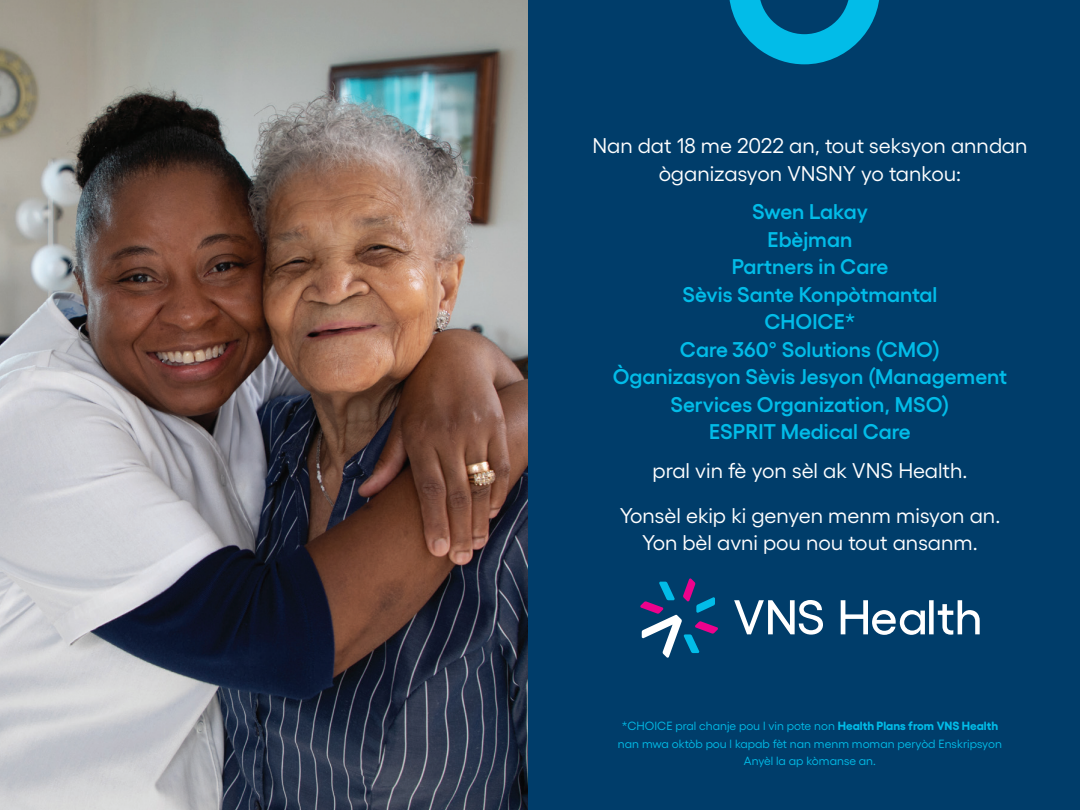
<style>
.page{position:relative;width:1080px;height:810px;background:#fff}
.page>*{position:absolute;margin:0;border:0;box-sizing:border-box;transform-origin:0 0}
.t1{font:600 21.25px/27.5px "Gellix";color:#02bce8;text-align:center}
.t2{font:21.25px/27.5px "Gellix";color:#fff;text-align:center}
.t3{font:600 21.25px "Gellix";letter-spacing:-.02em;color:#02bce8}
.t4{font:11.88px/17.5px "Gellix";color:#02bce8;text-align:center}
.s1{font-weight:700}
</style>
<div class="page">
<img style="left:0;top:0;width:529px;height:810px">
<div style="left:529px;top:0;width:551px;height:810px;background:#003d6a"></div>
<svg style="left:640px;top:578px;width:78px;height:80px"></svg>
<svg style="left:734px;top:600px;width:89px;height:35px"></svg>
<svg style="left:841px;top:600px;width:139px;height:35px"></svg>
<svg style="left:729px;top:0;width:151px;height:64px"></svg>
<p class="t2" style="left:592px;top:130px;width:437px">Nan dat 18 me 2022 an, tout seksyon anndan òganizasyon VNSNY yo tankou:</p>
<p class="t3" style="left:752px;top:195px;width:117px">Swen Lakay</p>
<p class="t1" style="left:768px;top:223px;width:86px">Ebèjman</p>
<p class="t1" style="left:732px;top:251px;width:158px">Partners in Care</p>
<p class="t1" style="left:683px;top:278px;width:256px">Sèvis Sante Konpòtmantal</p>
<p class="t1" style="left:764px;top:306px;width:93px">CHOICE*</p>
<p class="t1" style="left:680px;top:333px;width:262px">Care 360° Solutions (CMO)</p>
<p class="t1" style="left:613px;top:361px;width:396px">Òganizasyon Sèvis Jesyon (Management<br>Services Organization, MSO)</p>
<p class="t1" style="left:709px;top:416px;width:203px">ESPRIT Medical Care</p>
<p class="t2" style="left:653px;top:455px;width:316px">pral vin fè yon sèl ak VNS Health.</p>
<p class="t2" style="left:620px;top:499px;width:382px">Yonsèl ekip ki genyen menm misyon an.</p>
<p class="t2" style="left:642px;top:527px;width:337px">Yon bèl avni pou nou tout ansanm.</p>
<p class="t4" style="left:618px;top:716px;width:386px">*CHOICE pral chanje pou l vin pote non <span class="s1">Health Plans from VNS Health </span>nan mwa oktòb pou l kapab fèt nan menm moman peryòd Enskripsyon<br>Anyèl la ap kòmanse an.</p>
</div>
